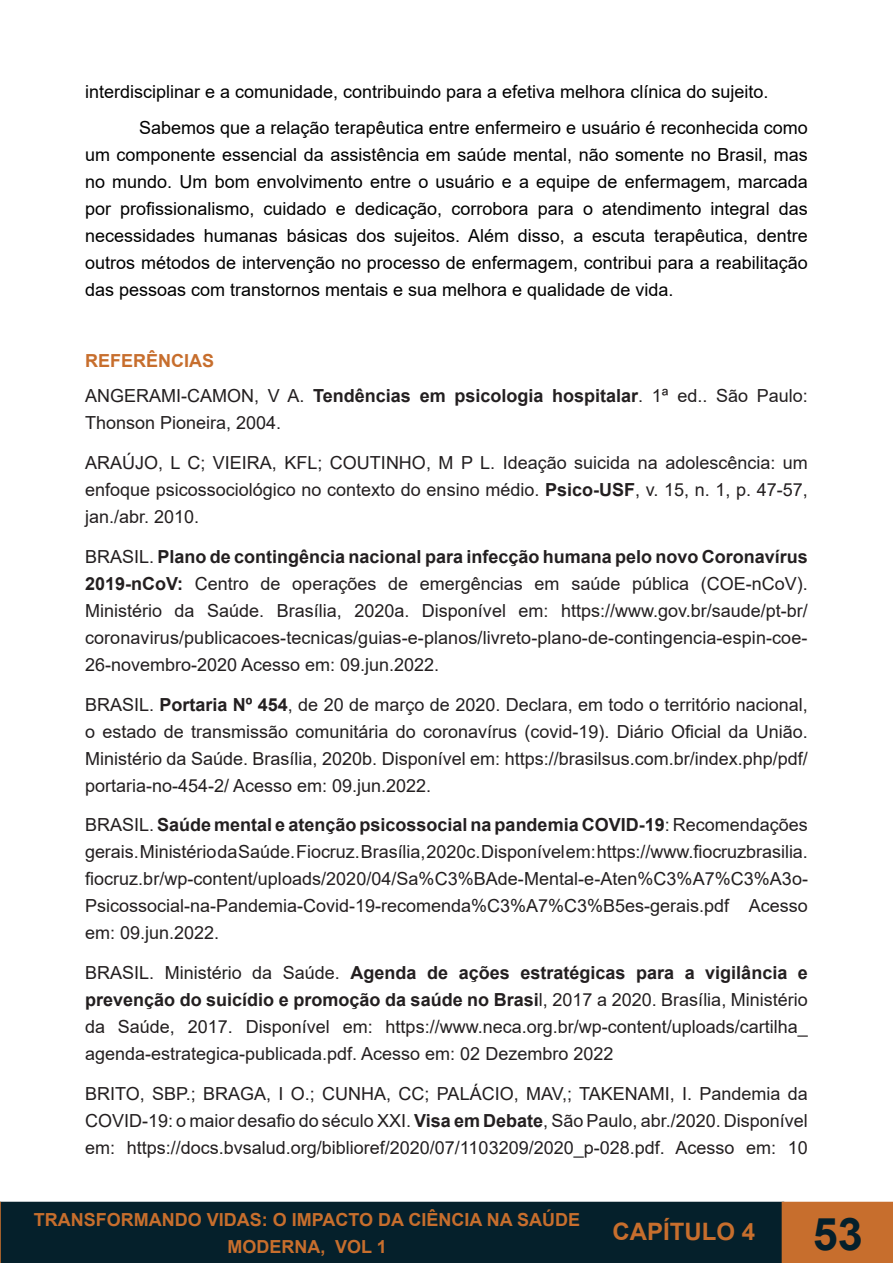
<style>
.page{position:relative;width:893px;height:1263px;background:#fff}
.page>*{position:absolute;margin:0;border:0;box-sizing:border-box;transform-origin:0 0}
.t1{font:700 45px "Arial";color:#05202b}
.t2{font:700 24px "Arial";color:#c76e2d}
.t3{font:18px/27px "Arial";color:#231f20;text-align:justify}
.t4{font:18px/27px "Arial";color:#000;text-align:justify}
.t5{font:700 18px/27px "Arial";color:#c76e2d;text-align:center}
.s1{font-weight:700}
</style>
<div class="page">
<div style="left:1px;top:1202px;width:782px;height:60px;background:#05202b"></div>
<div style="left:0;top:1202px;width:784px;height:61px;border:2px solid #05202b"></div>
<svg style="left:0;top:1202px;width:1px;height:61px"></svg>
<div style="left:782px;top:1202px;width:111px;height:61px;background:#c76e2d"></div>
<p class="t4" style="left:85px;top:78px;width:685px">interdisciplinar e a comunidade, contribuindo para a efetiva melhora clínica do sujeito.</p>
<p class="t4" style="left:85px;top:114px;width:724px;text-indent:54px">Sabemos que a relação terapêutica entre enfermeiro e usuário é reconhecida como um componente essencial da assistência em saúde mental, não somente no Brasil, mas no mundo. Um bom envolvimento entre o usuário e a equipe de enfermagem, marcada por profissionalismo, cuidado e dedicação, corrobora para o atendimento integral das necessidades humanas básicas dos sujeitos. Além disso, a escuta terapêutica, dentre outros métodos de intervenção no processo de enfermagem, contribui para a reabilitação das pessoas com transtornos mentais e sua melhora e qualidade de vida.</p>
<p class="t5" style="left:85px;top:347px;width:131px">REFERÊNCIAS</p>
<p class="t3" style="left:85px;top:382px;width:724px">ANGERAMI-CAMON, V A. <span class="s1">Tendências em psicologia hospitalar</span>. 1ª ed.. São Paulo:<br>Thonson Pioneira, 2004.</p>
<p class="t3" style="left:85px;top:449px;width:724px">ARAÚJO, L C; VIEIRA, KFL; COUTINHO, M P L. Ideação suicida na adolescência: um enfoque psicossociológico no contexto do ensino médio. <span class="s1">Psico-USF</span>, v. 15, n. 1, p. 47-57, jan./abr. 2010.</p>
<p class="t3" style="left:85px;top:543px;width:724px">BRASIL. <span class="s1">Plano de contingência nacional para infecção humana pelo novo Coronavírus 2019-nCoV:</span> Centro de operações de emergências em saúde pública (COE-nCoV).<br>Ministério da Saúde. Brasília, 2020a. Disponível em: https://www.gov.br/saude/pt-br/ coronavirus/publicacoes-tecnicas/guias-e-planos/livreto-plano-de-contingencia-espin-coe-26-novembro-2020 Acesso em: 09.jun.2022.</p>
<p class="t3" style="left:85px;top:690px;width:724px">BRASIL. <span class="s1">Portaria Nº 454</span>, de 20 de março de 2020. Declara, em todo o território nacional, o estado de transmissão comunitária do coronavírus (covid-19). Diário Oficial da União.<br>Ministério da Saúde. Brasília, 2020b. Disponível em: https://brasilsus.com.br/index.php/pdf/ portaria-no-454-2/ Acesso em: 09.jun.2022.</p>
<p class="t3" style="left:85px;top:811px;width:724px">BRASIL. <span class="s1">Saúde mental e atenção psicossocial na pandemia COVID-19</span>: Recomendações gerais. Ministério da Saúde. Fiocruz. Brasília, 2020c. Disponível em: https://www.fiocruzbrasilia. fiocruz.br/wp-content/uploads/2020/04/Sa%C3%BAde-Mental-e-Aten%C3%A7%C3%A3o-Psicossocial-na-Pandemia-Covid-19-recomenda%C3%A7%C3%B5es-gerais.pdf Acesso em: 09.jun.2022.</p>
<p class="t3" style="left:85px;top:959px;width:724px">BRASIL. Ministério da Saúde. <span class="s1">Agenda de ações estratégicas para a vigilância e prevenção do suicídio e promoção da saúde no Brasi</span>l, 2017 a 2020. Brasília, Ministério da Saúde, 2017. Disponível em: https://www.neca.org.br/wp-content/uploads/cartilha_ agenda-estrategica-publicada.pdf. Acesso em: 02 Dezembro 2022</p>
<p class="t3" style="left:85px;top:1080px;width:724px">BRITO, SBP.; BRAGA, I O.; CUNHA, CC; PALÁCIO, MAV,; TAKENAMI, I. Pandemia da COVID-19: o maior desafio do século XXI. <span class="s1">Visa em Debate</span>, São Paulo, abr./2020. Disponível em: https://docs.bvsalud.org/biblioref/2020/07/1103209/2020_p-028.pdf. Acesso em: 10</p>
<p class="t5" style="left:34px;top:1206px;width:548px">TRANSFORMANDO VIDAS: O IMPACTO DA CIÊNCIA NA SAÚDE<br>MODERNA, VOL 1</p>
<h2 class="t2" style="left:612px;top:1215px;width:144px">CAPÍTULO 4</h2>
<h1 class="t1" style="left:813px;top:1202px;width:52px">53</h1>
</div>
